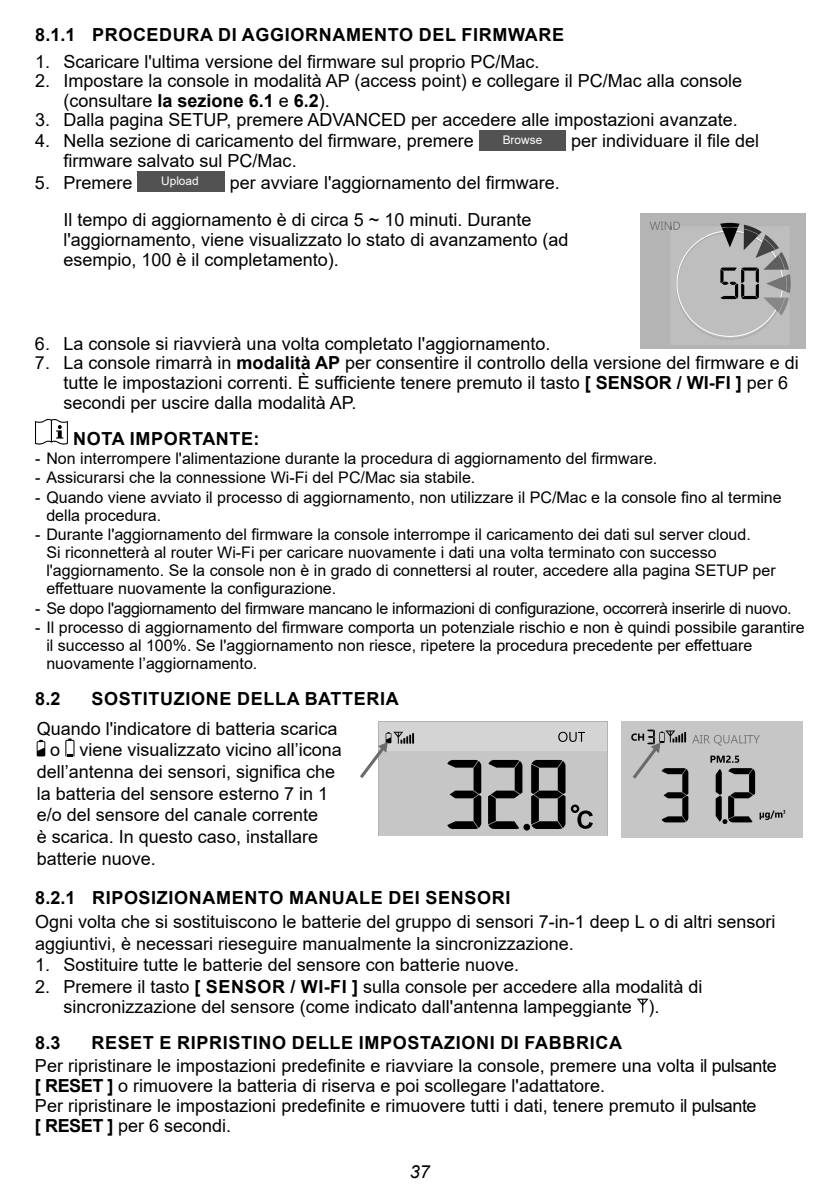
<style>
.page{position:relative;width:840px;height:1191px;background:#fff}
.page>*{position:absolute;margin:0;border:0;box-sizing:border-box;transform-origin:0 0}
.t1{font:18px/20px "Arial";color:#000}
.t2{font:700 18px "Arial";letter-spacing:.035em;color:#000}
.t3{font:italic 18px "Arial";color:#000}
.t4{font:16px/18px "Arial";color:#000}
.t5{font:16px "Arial";letter-spacing:-.02em;color:#000}
.t6{font:11.8px "Arial";color:#fff}
.s1{font-weight:700}
</style>
<div class="page">
<div style="left:478px;top:130px;width:87px;height:21px;background:#525252"></div>
<div style="left:137px;top:171px;width:88px;height:20px;background:#525252"></div>
<div style="left:640px;top:213px;width:165px;height:135px;background:#b4b4b4"></div>
<svg style="left:650px;top:222px;width:140px;height:115px"></svg>
<svg style="left:35px;top:419px;width:33px;height:26px"></svg>
<svg style="left:37px;top:740px;width:8px;height:16px"></svg>
<svg style="left:65px;top:738px;width:9px;height:18px"></svg>
<svg style="left:379px;top:721px;width:228px;height:115px"></svg>
<div style="left:379px;top:722px;width:227px;height:113px;background:#c6c6c6"></div>
<div style="left:379px;top:722px;width:227px;height:28px;background:#d4d4d4"></div>
<svg style="left:558px;top:732px;width:26px;height:10px"></svg>
<svg style="left:447px;top:760px;width:34px;height:69px"></svg>
<svg style="left:488px;top:760px;width:34px;height:69px"></svg>
<svg style="left:531px;top:760px;width:61px;height:69px"></svg>
<div style="left:523px;top:824px;width:7px;height:6px;background:#000;border-radius:50%"></div>
<svg style="left:360px;top:731px;width:54px;height:47px"></svg>
<div style="left:621px;top:721px;width:181px;height:117px;background:#c6c6c6"></div>
<svg style="left:631px;top:729px;width:153px;height:95px"></svg>
<svg style="left:637px;top:998px;width:11px;height:14px"></svg>
<p class="t2" style="left:35px;top:22px;width:530px">8.1.1 PROCEDURA DI AGGIORNAMENTO DEL FIRMWARE</p>
<p class="t1" style="left:35px;top:52px;width:505px">1. Scaricare l'ultima versione del firmware sul proprio PC/Mac.</p>
<p class="t1" style="left:63px;top:71px;width:679px;text-indent:-28px">2. Impostare la console in modalità AP (access point) e collegare il PC/Mac alla console (consultare <span class="s1">la sezione 6.1</span> e <span class="s1">6.2</span>).</p>
<p class="t1" style="left:35px;top:109px;width:703px">3. Dalla pagina SETUP, premere ADVANCED per accedere alle impostazioni avanzate.</p>
<p class="t1" style="left:35px;top:131px;width:440px">4. Nella sezione di caricamento del firmware, premere</p>
<p class="t6" style="left:502px;top:132px;width:41px">Browse</p>
<p class="t1" style="left:570px;top:131px;width:190px">per individuare il file del</p>
<p class="t1" style="left:63px;top:151px;width:235px">firmware salvato sul PC/Mac.</p>
<p class="t1" style="left:35px;top:172px;width:99px">5. Premere</p>
<p class="t6" style="left:161px;top:173px;width:39px">Upload</p>
<p class="t1" style="left:63px;top:163px;width:497px;line-height:37.6px;text-indent:166px">per avviare l'aggiornamento del firmware.<br>Il tempo di aggiornamento è di circa 5 ~ 10 minuti. Durante</p>
<p class="t1" style="left:63px;top:230px;width:506px">l'aggiornamento, viene visualizzato lo stato di avanzamento (ad esempio, 100 è il completamento).</p>
<p class="t1" style="left:35px;top:334px;width:516px">6. La console si riavvierà una volta completato l'aggiornamento.</p>
<p class="t1" style="left:63px;top:353px;width:736px;text-indent:-28px">7. La console rimarrà in <span class="s1">modalità AP</span> per consentire il controllo della versione del firmware e di tutte le impostazioni correnti. È sufficiente tenere premuto il tasto <span class="s1">[ SENSOR / WI-FI ]</span> per 6 secondi per uscire dalla modalità AP.</p>
<p class="t2" style="left:73px;top:425px;width:188px">NOTA IMPORTANTE:</p>
<p class="t4" style="left:35px;top:449px;width:623px">- Non interrompere l'alimentazione durante la procedura di aggiornamento del firmware.</p>
<p class="t4" style="left:35px;top:469px;width:441px">- Assicurarsi che la connessione Wi-Fi del PC/Mac sia stabile.</p>
<p class="t4" style="left:46px;top:488px;width:736px;text-indent:-11px">- Quando viene avviato il processo di aggiornamento, non utilizzare il PC/Mac e la console fino al termine della procedura.</p>
<p class="t4" style="left:46px;top:525px;width:730px;text-indent:-11px">- Durante l'aggiornamento del firmware la console interrompe il caricamento dei dati sul server cloud.<br>Si riconnetterà al router Wi-Fi per caricare nuovamente i dati una volta terminato con successo l'aggiornamento. Se la console non è in grado di connettersi al router, accedere alla pagina SETUP per effettuare nuovamente la configurazione.</p>
<p class="t5" style="left:35px;top:597px;width:757px">- Se dopo l'aggiornamento del firmware mancano le informazioni di configurazione, occorrerà inserirle di nuovo.</p>
<p class="t4" style="left:46px;top:618px;width:759px;text-indent:-11px">- Il processo di aggiornamento del firmware comporta un potenziale rischio e non è quindi possibile garantire il successo al 100%. Se l'aggiornamento non riesce, ripetere la procedura precedente per effettuare nuovamente l’aggiornamento.</p>
<p class="t2" style="left:35px;top:686px;width:27px">8.2</p>
<p class="t2" style="left:91px;top:686px;width:309px">SOSTITUZIONE DELLA BATTERIA</p>
<p class="t1" style="left:37px;top:718px;width:302px">Quando l'indicatore di batteria scarica</p>
<p class="t1" style="left:50px;top:740px;width:293px">o viene visualizzato vicino all’icona</p>
<p class="t1" style="left:37px;top:761px;width:300px">dell’antenna dei sensori, significa che</p>
<p class="t1" style="left:37px;top:783px;width:293px">la batteria del sensore esterno 7 in 1</p>
<p class="t1" style="left:37px;top:805px;width:283px">e/o del sensore del canale corrente</p>
<p class="t1" style="left:37px;top:826px;width:283px">è scarica. In questo caso, installare</p>
<p class="t1" style="left:37px;top:848px;width:121px">batterie nuove.</p>
<p class="t2" style="left:35px;top:884px;width:476px">8.2.1 RIPOSIZIONAMENTO MANUALE DEI SENSORI</p>
<p class="t1" style="left:35px;top:911px;width:741px;line-height:21.6px">Ogni volta che si sostituiscono le batterie del gruppo di sensori 7-in-1 deep L o di altri sensori aggiuntivi, è necessari rieseguire manualmente la sincronizzazione.</p>
<p class="t1" style="left:35px;top:954px;width:485px">1. Sostituire tutte le batterie del sensore con batterie nuove.</p>
<p class="t1" style="left:63px;top:976px;width:640px;text-indent:-28px">2. Premere il tasto <span class="s1">[ SENSOR / WI-FI ]</span> sulla console per accedere alla modalità di sincronizzazione del sensore (come indicato dall'antenna lampeggiante ).</p>
<p class="t2" style="left:35px;top:1029px;width:27px">8.3</p>
<p class="t2" style="left:91px;top:1029px;width:532px">RESET E RIPRISTINO DELLE IMPOSTAZIONI DI FABBRICA</p>
<p class="t1" style="left:35px;top:1055px;width:742px">Per ripristinare le impostazioni predefinite e riavviare la console, premere una volta il pulsante <span class="s1">[ RESET ]</span> o rimuovere la batteria di riserva e poi scollegare l'adattatore.<br>Per ripristinare le impostazioni predefinite e rimuovere tutti i dati, tenere premuto il pulsante<br><span class="s1">[ RESET ]</span> per 6 secondi.</p>
<p class="t3" style="left:410px;top:1159px;width:22px">37</p>
</div>
